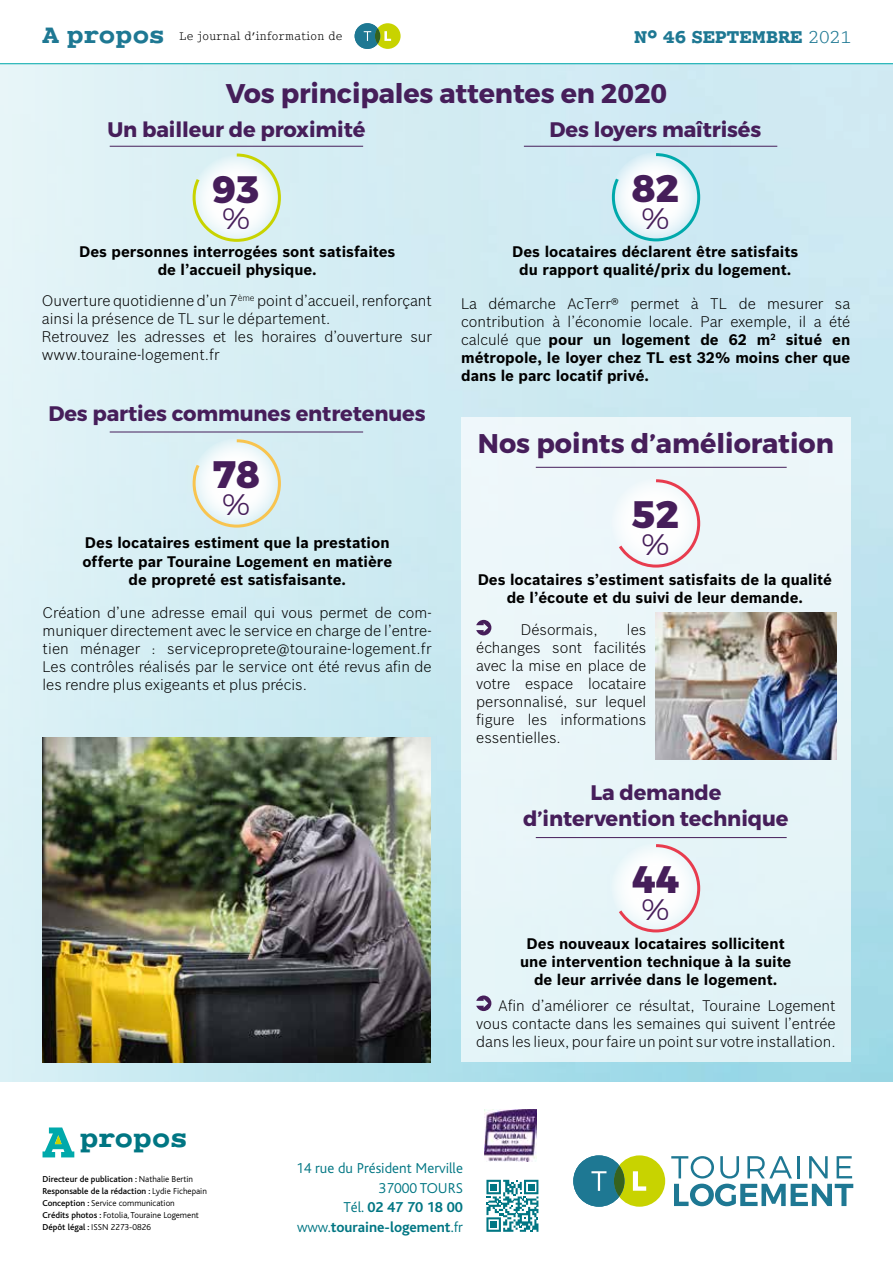
<style>
.page{position:relative;width:893px;height:1263px;background:#fff}
.page>*{position:absolute;margin:0;border:0;box-sizing:border-box;transform-origin:0 0}
.t1{font:800 38.25px "Montserrat";color:#461e5a}
.t2{font:800 30.15px "Smart Courier";letter-spacing:.01em;color:#007683}
.t3{font:300 29.7px "Montserrat";color:#461e5a}
.t4{font:700 27px "Montserrat";letter-spacing:-.005em;color:#461e5a}
.t5{font:700 21px/25.5px "Montserrat";letter-spacing:-.005em;color:#461e5a;text-align:center}
.t6{font:800 21px "Smart Courier";color:#1e7893}
.t7{font:300 15px/18px "Bosch Sans";color:#000;text-align:justify}
.t8{font:700 15px/18px "Bosch Sans";color:#000;text-align:center}
.t9{font:300 15px/19.5px "Bliss";color:#007683;text-align:right}
.t10{font:condensed 13.5px "Smart Courier";letter-spacing:.03em;color:#000}
.t11{font:300 9px/12px "Bliss";color:#000}
.s1{font-weight:800;font-stretch:normal;font-size:27.3px;color:#1e7893}
.s2{font-weight:400;font-stretch:condensed}
.s3{font-weight:700}
.s4{font-weight:500}
</style>
<div class="page">
<img style="left:0;top:64px;width:893px;height:1018px">
<img style="left:43px;top:738px;width:388px;height:324px">
<svg style="left:486px;top:1180px;width:52px;height:52px"></svg>
<svg style="left:43px;top:1127px;width:31px;height:30px"></svg>
<img style="left:485px;top:1110px;width:51px;height:51px">
<svg style="left:671px;top:1156px;width:182px;height:50px"></svg>
<svg style="left:573px;top:1155px;width:92px;height:52px"></svg>
<svg style="left:191px;top:438px;width:91px;height:91px"></svg>
<div style="left:461px;top:417px;width:389px;height:645px;background:#e9f5f9"></div>
<svg style="left:476px;top:620px;width:15px;height:15px"></svg>
<svg style="left:476px;top:995px;width:15px;height:16px"></svg>
<svg style="left:616px;top:479px;width:85px;height:89px"></svg>
<svg style="left:619px;top:844px;width:82px;height:89px"></svg>
<hr style="left:536px;top:467px;width:251px;height:1px;background:#461e5a">
<hr style="left:536px;top:837px;width:251px;height:1px;background:#461e5a">
<hr style="left:110px;top:146px;width:253px;height:1px;background:#461e5a">
<hr style="left:524px;top:146px;width:253px;height:1px;background:#461e5a">
<hr style="left:110px;top:432px;width:253px;height:1px;background:#461e5a">
<svg style="left:610px;top:152px;width:92px;height:91px"></svg>
<img style="left:656px;top:613px;width:180px;height:147px">
<svg style="left:355px;top:23px;width:46px;height:26px"></svg>
<hr style="left:0;top:63px;width:893px;height:1px;background:#00a9ab">
<svg style="left:191px;top:152px;width:91px;height:91px"></svg>
<svg style="left:892px;top:545px;width:1px;height:328px"></svg>
<p class="t10" style="left:43px;top:27px;width:302px"><span class="s1">A propos</span> Le journal d’information de</p>
<h3 class="t6" style="left:634px;top:24px;width:219px">N° 46 SEPTEMBRE <span class="s2">2021</span></h3>
<h3 class="t4" style="left:226px;top:76px;width:443px">Vos principales attentes en 2020</h3>
<h3 class="t5" style="left:107px;top:117px;width:259px">Un bailleur de proximité</h3>
<h3 class="t5" style="left:550px;top:117px;width:213px">Des loyers maîtrisés</h3>
<h1 class="t1" style="left:213px;top:165px;width:49px">93</h1>
<h3 class="t3" style="left:222px;top:200px;width:29px">%</h3>
<p class="t8" style="left:79px;top:242px;width:318px">Des personnes interrogées sont satisfaites de l’accueil physique.</p>
<p class="t7" style="left:42px;top:291px;width:392px;text-align:left">Ouverture quotidienne d’un 7<sup>ème</sup> point d’accueil, renforçant ainsi la présence de TL sur le département.<br>Retrouvez les adresses et les horaires d’ouverture sur www.touraine-logement.fr</p>
<h3 class="t5" style="left:48px;top:401px;width:379px">Des parties communes entretenues</h3>
<h1 class="t1" style="left:213px;top:451px;width:49px">78</h1>
<h3 class="t3" style="left:222px;top:486px;width:29px">%</h3>
<p class="t8" style="left:82px;top:534px;width:311px">Des locataires estiment que la prestation offerte par Touraine Logement en matière de propreté est satisfaisante.</p>
<p class="t7" style="left:43px;top:603px;width:391px">Création d’une adresse email qui vous permet de com&shy;muniquer directement avec le service en charge de l’entre&shy;tien ménager : serviceproprete@touraine-logement.fr Les contrôles réalisés par le service ont été revus afin de les rendre plus exigeants et plus précis.</p>
<h1 class="t1" style="left:632px;top:165px;width:49px">82</h1>
<h3 class="t3" style="left:641px;top:200px;width:29px">%</h3>
<p class="t8" style="left:512px;top:242px;width:288px">Des locataires déclarent être satisfaits du rapport qualité/prix du logement.</p>
<p class="t7" style="left:461px;top:294px;width:391px">La démarche AcTerr® permet à TL de mesurer sa contribution à l’économie locale. Par exemple, il a été calculé que <span class="s3">pour un logement de 62 m</span><sup>2</sup> <span class="s3">situé en métropole, le loyer chez TL est 32% moins cher que dans le parc locatif privé.</span></p>
<h3 class="t4" style="left:478px;top:427px;width:358px">Nos points d’amélioration</h3>
<h1 class="t1" style="left:632px;top:491px;width:49px">52</h1>
<h3 class="t3" style="left:641px;top:526px;width:29px">%</h3>
<p class="t8" style="left:478px;top:570px;width:356px">Des locataires s’estiment satisfaits de la qualité de l’écoute et du suivi de leur demande.</p>
<p class="t7" style="left:476px;top:621px;width:172px;text-indent:151px">les échanges sont facilités avec la mise en place de votre espace locataire personnalisé, sur lequel figure les informations essentielles.</p>
<p class="t7" style="left:521px;top:621px;width:78px">Désormais,</p>
<h3 class="t5" style="left:523px;top:780px;width:267px">La demande d’intervention technique</h3>
<h1 class="t1" style="left:632px;top:856px;width:49px">44</h1>
<h3 class="t3" style="left:641px;top:891px;width:29px">%</h3>
<p class="t8" style="left:520px;top:934px;width:273px">Des nouveaux locataires sollicitent une intervention technique à la suite de leur arrivée dans le logement.</p>
<p class="t7" style="left:476px;top:996px;width:361px;text-indent:22px">Afin d’améliorer ce résultat, Touraine Logement vous contacte dans les semaines qui suivent l’entrée dans les lieux, pour faire un point sur votre installation.</p>
<h2 class="t2" style="left:80px;top:1119px;width:109px">propos</h2>
<p class="t11" style="left:43px;top:1173px;width:166px"><span class="s4">Directeur de publication :</span> Nathalie Bertin <span class="s4">Responsable de la rédaction :</span> Lydie Fichepain <span class="s4">Conception :</span> Service communication<br><span class="s4">Crédits photos :</span> Fotolia, Touraine Logement <span class="s4">Dépôt légal :</span> ISSN 2273-0826</p>
<p class="t9" style="left:296px;top:1159px;width:168px">14 rue du Président Merville<br>37000 TOURS<br>Tél. <span class="s3">02 47 70 18 00 </span>www.<span class="s3">touraine-logement</span>.fr</p>
</div>
